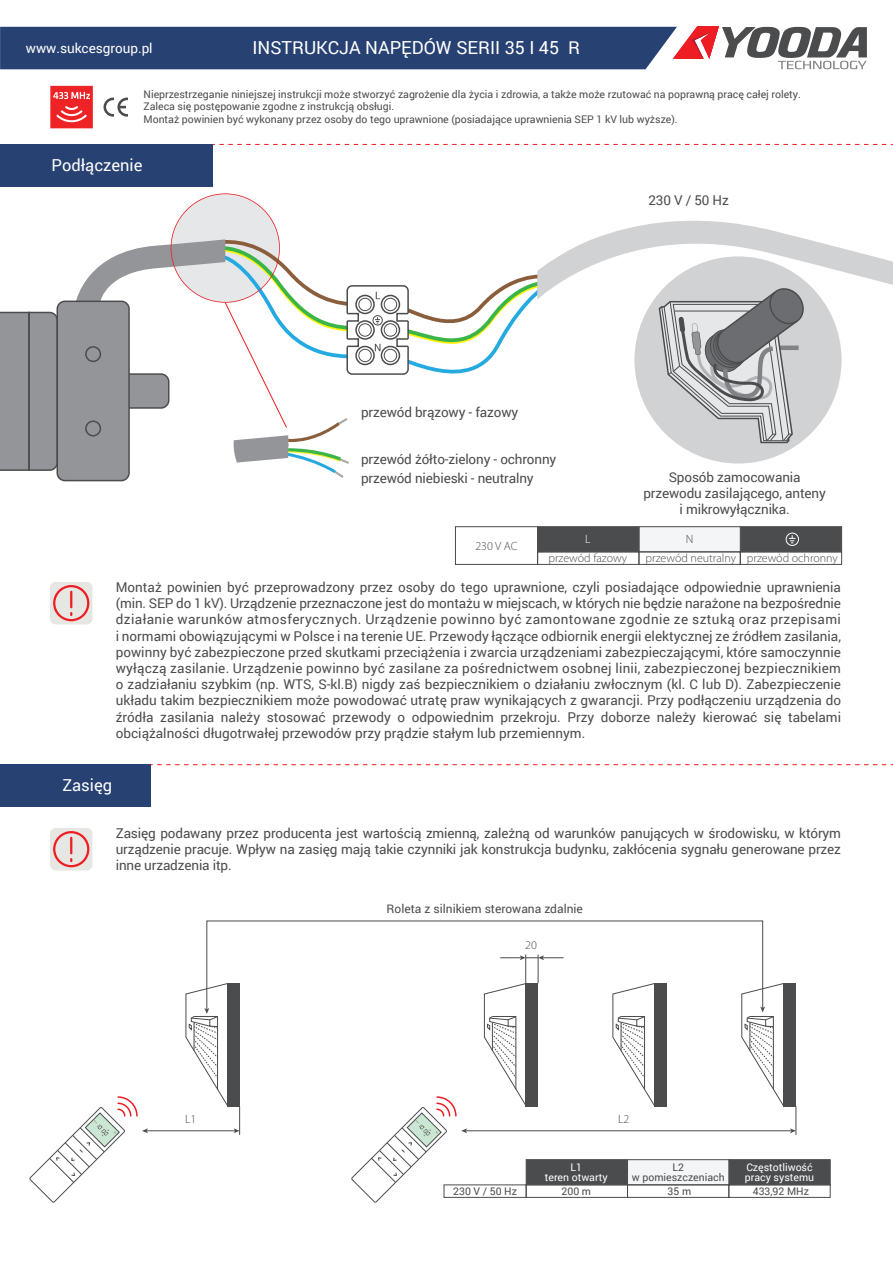
<style>
.page{position:relative;width:893px;height:1263px;background:#fff}
.page>*{position:absolute;margin:0;border:0;box-sizing:border-box;transform-origin:0 0}
.t1{font:18px "Roboto";color:#fff}
.t2{font:16.5px "Roboto";color:#fff}
.t3{font:13.5px/16.2px "Roboto";letter-spacing:-.01em;color:#4b4c4d;text-align:justify}
.t4{font:13.5px "Roboto";color:#fff}
.t5{font:300 12px "Myriad Pro";color:#4b4c4d}
.t6{font:12px "Roboto";color:#4b4c4d}
.t7{font:300 12px "Myriad Pro";color:#fff}
.t8{font:10.5px/12.6px "Roboto";color:#4b4c4d}
.t9{font:10.5px/9.8px "Roboto";color:#fff;text-align:center}
</style>
<div class="page">
<div style="left:0;top:144px;width:213px;height:43px;background:#284173"></div>
<div style="left:740px;top:526px;width:102px;height:26px;background:#4b4c4d;border:1px solid #4b4c4d"></div>
<div style="left:639px;top:526px;width:102px;height:26px;background:#f4f5f6;border:1px solid #4b4c4d"></div>
<div style="left:537px;top:526px;width:102px;height:26px;background:#4b4c4d;border:1px solid #4b4c4d"></div>
<div style="left:740px;top:552px;width:102px;height:13px;border:1px solid #4b4c4d"></div>
<div style="left:639px;top:552px;width:102px;height:13px;border:1px solid #4b4c4d"></div>
<div style="left:537px;top:552px;width:102px;height:13px;border:1px solid #4b4c4d"></div>
<div style="left:455px;top:526px;width:83px;height:39px;border:1px solid #4b4c4d"></div>
<div style="left:786px;top:533px;width:13px;height:13px;border:1px solid #fff;border-radius:50%"></div>
<svg style="left:789px;top:535px;width:6px;height:8px"></svg>
<svg style="left:0;top:26px;width:867px;height:43px;background:#4f5d83"></svg>
<svg style="left:50px;top:86px;width:43px;height:42px;background:#f04445"></svg>
<svg style="left:104px;top:98px;width:24px;height:19px"></svg>
<svg style="left:213px;top:144px;width:680px;height:1px"></svg>
<div style="left:0;top:765px;width:150px;height:42px;background:#284173"></div>
<svg style="left:50px;top:828px;width:43px;height:42px;background:#e6d5d2"></svg>
<svg style="left:70px;top:838px;width:2px;height:15px"></svg>
<div style="left:53px;top:831px;width:36px;height:36px;border:2px solid #ee1d23;border-radius:50%"></div>
<svg style="left:50px;top:582px;width:43px;height:42px;background:#e6d5d2"></svg>
<svg style="left:70px;top:592px;width:2px;height:15px"></svg>
<div style="left:53px;top:585px;width:36px;height:36px;border:2px solid #ee1d23;border-radius:50%"></div>
<svg style="left:151px;top:764px;width:742px;height:1px"></svg>
<div style="left:728px;top:1159px;width:102px;height:26px;background:#4b4c4d;border:1px solid #4b4c4d"></div>
<div style="left:627px;top:1159px;width:102px;height:26px;background:#f4f5f6;border:1px solid #4b4c4d"></div>
<div style="left:526px;top:1159px;width:102px;height:26px;background:#4b4c4d;border:1px solid #4b4c4d"></div>
<div style="left:728px;top:1184px;width:102px;height:14px;border:1px solid #4b4c4d"></div>
<div style="left:627px;top:1184px;width:102px;height:14px;border:1px solid #4b4c4d"></div>
<div style="left:526px;top:1184px;width:102px;height:14px;border:1px solid #4b4c4d"></div>
<div style="left:444px;top:1184px;width:82px;height:14px;border:1px solid #4b4c4d"></div>
<div style="left:655px;top:983px;width:12px;height:123px;background:#4b4c4d"></div>
<div style="left:784px;top:983px;width:12px;height:123px;background:#4b4c4d"></div>
<svg style="left:206px;top:920px;width:557px;height:90px"></svg>
<hr style="left:465px;top:1130px;width:327px;height:1px;background:#4b4c4d">
<svg style="left:790px;top:1106px;width:7px;height:29px"></svg>
<hr style="left:146px;top:1130px;width:89px;height:1px;background:#4b4c4d">
<svg style="left:185px;top:983px;width:55px;height:152px"></svg>
<svg style="left:484px;top:954px;width:80px;height:153px"></svg>
<svg style="left:612px;top:983px;width:43px;height:124px"></svg>
<svg style="left:741px;top:983px;width:43px;height:124px"></svg>
<svg style="left:29px;top:1096px;width:119px;height:107px"></svg>
<svg style="left:351px;top:1096px;width:116px;height:107px"></svg>
<svg style="left:0;top:193px;width:893px;height:288px"></svg>
<h1 class="t1" style="left:252px;top:35px;width:329px">INSTRUKCJA NAPĘDÓW SERII 35 I 45 R</h1>
<p class="t8" style="left:144px;top:87px;width:659px">Nieprzestrzeganie niniejszej instrukcji może stworzyć zagrożenie dla życia i zdrowia, a także może rzutować na poprawną pracę całej rolety.<br>Zaleca się postępowanie zgodne z instrukcją obsługi.<br>Montaż powinien być wykonany przez osoby do tego uprawnione (posiadające uprawnienia SEP 1 kV lub wyższe).</p>
<p class="t4" style="left:26px;top:38px;width:128px">www.sukcesgroup.pl</p>
<p class="t2" style="left:51px;top:153px;width:92px">Podłączenie</p>
<p class="t3" style="left:648px;top:192px;width:82px">230 V / 50 Hz</p>
<p class="t3" style="left:361px;top:404px;width:159px">przewód brązowy - fazowy</p>
<p class="t3" style="left:361px;top:449px;width:197px;line-height:19.4px">przewód żółto-zielony - ochronny przewód niebieski - neutralny</p>
<p class="t5" style="left:475px;top:540px;width:44px">230 V AC</p>
<p class="t3" style="left:643px;top:468px;width:184px;text-align:center">Sposób zamocowania przewodu zasilającego, anteny i mikrowyłącznika.</p>
<p class="t7" style="left:585px;top:532px;width:7px">L</p>
<p class="t5" style="left:686px;top:532px;width:9px">N</p>
<p class="t5" style="left:548px;top:551px;width:80px">przewód fazowy</p>
<p class="t5" style="left:646px;top:551px;width:194px">przewód neutralny przewód ochronny</p>
<p class="t3" style="left:116px;top:578px;width:727px">Montaż powinien być przeprowadzony przez osoby do tego uprawnione, czyli posiadające odpowiednie uprawnienia (min. SEP do 1 kV). Urządzenie przeznaczone jest do montażu w miejscach, w których nie będzie narażone na bezpośrednie działanie warunków atmosferycznych. Urządzenie powinno być zamontowane zgodnie ze sztuką oraz przepisami i normami obowiązującymi w Polsce i na terenie UE. Przewody łączące odbiornik energii elektycznej ze źródłem zasilania, powinny być zabezpieczone przed skutkami przeciążenia i zwarcia urządzeniami zabezpieczającymi, które samoczynnie wyłączą zasilanie. Urządzenie powinno być zasilane za pośrednictwem osobnej linii, zabezpieczonej bezpiecznikiem o zadziałaniu szybkim (np. WTS, S-kl.B) nigdy zaś bezpiecznikiem o działaniu zwłocznym (kl. C lub D). Zabezpieczenie układu takim bezpiecznikiem może powodować utratę praw wynikających z gwarancji. Przy podłączeniu urządzenia do źródła zasilania należy stosować przewody o odpowiednim przekroju. Przy doborze należy kierować się tabelami obciążalności długotrwałej przewodów przy prądzie stałym lub przemiennym.</p>
<p class="t2" style="left:62px;top:774px;width:51px">Zasięg</p>
<p class="t3" style="left:116px;top:824px;width:727px">Zasięg podawany przez producenta jest wartością zmienną, zależną od warunków panujących w środowisku, w którym urządzenie pracuje. Wpływ na zasięg mają takie czynniki jak konstrukcja budynku, zakłócenia sygnału generowane przez inne urzadzenia itp.</p>
<p class="t6" style="left:387px;top:900px;width:198px">Roleta z silnikiem sterowana zdalnie</p>
<p class="t5" style="left:525px;top:938px;width:13px">20</p>
<p class="t5" style="left:185px;top:1112px;width:13px">L1</p>
<p class="t5" style="left:618px;top:1112px;width:13px">L2</p>
<p class="t9" style="left:545px;top:1162px;width:64px">L1<br>teren otwarty</p>
<p class="t8" style="left:632px;top:1162px;width:94px;line-height:9.8px;text-align:center">L2<br>w pomieszczeniach</p>
<p class="t9" style="left:745px;top:1162px;width:71px;text-align:left">Częstotliwość pracy systemu</p>
<p class="t8" style="left:453px;top:1184px;width:65px">230 V / 50 Hz</p>
<p class="t8" style="left:561px;top:1184px;width:31px">200 m</p>
<p class="t8" style="left:668px;top:1184px;width:25px">35 m</p>
<p class="t8" style="left:753px;top:1184px;width:58px">433,92 MHz</p>
</div>
